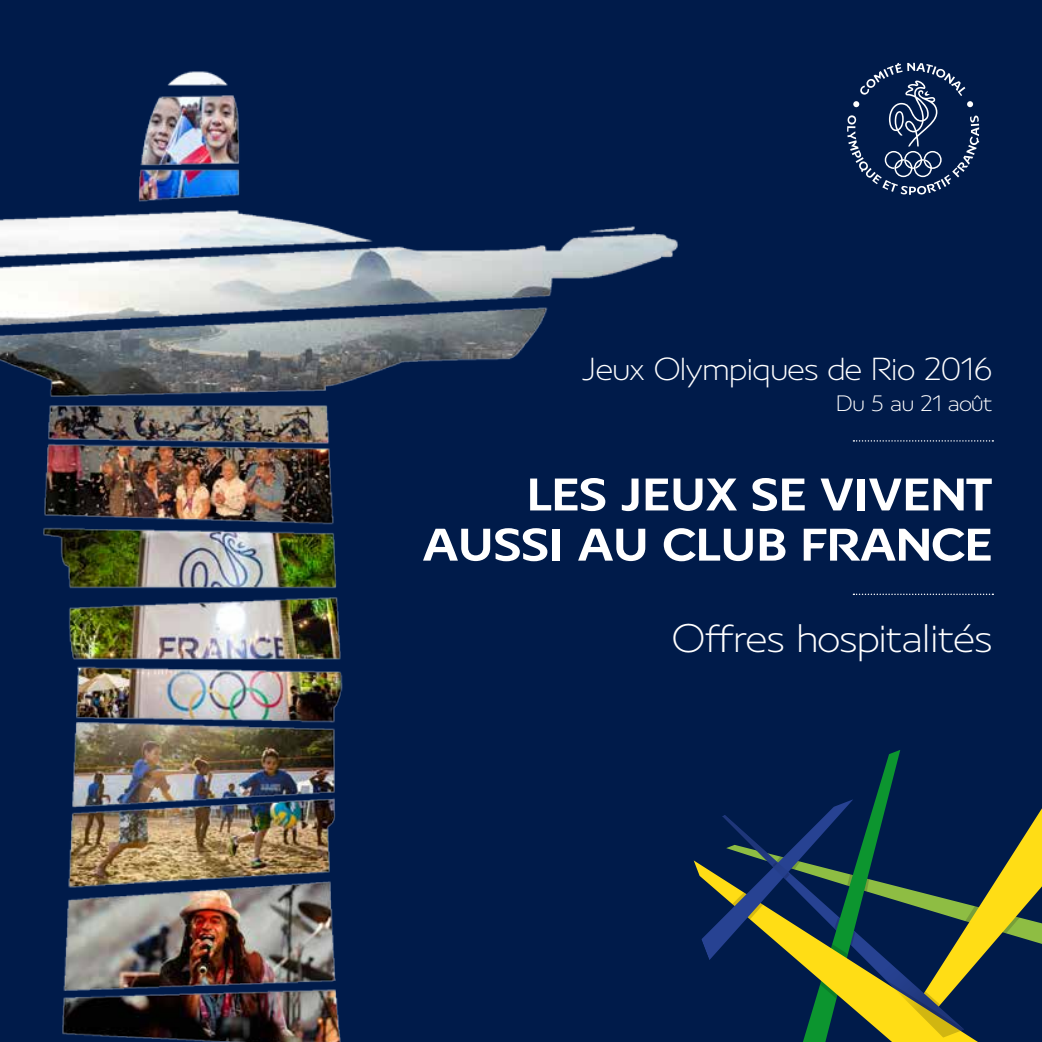
<style>
.page{position:relative;width:1042px;height:1042px;background:#001b4a}
.page>*{position:absolute;margin:0;border:0;box-sizing:border-box;transform-origin:0 0}
.t1{font:700 50.23px/50.2px "Franceolympique V";color:#fff;text-align:right}
.t2{font:300 43.75px "Franceolympique V";color:#fff}
.t3{font:300 35px "Franceolympique V";letter-spacing:-.005em;color:#fff}
.t4{font:300 24.5px "Franceolympique V";letter-spacing:-.015em;color:#fff}
</style>
<div class="page">
<svg style="left:847px;top:63px;width:132px;height:132px"></svg>
<svg style="left:853px;top:593px;width:140px;height:2px"></svg>
<svg style="left:853px;top:440px;width:140px;height:1px"></svg>
<img style="left:0;top:71px;width:678px;height:971px">
<svg style="left:1020px;top:808px;width:22px;height:136px;fill:#ffdd15"></svg>
<svg style="left:701px;top:750px;width:319px;height:292px"></svg>
<svg style="left:722px;top:815px;width:242px;height:222px"></svg>
<p class="t3" style="left:582px;top:348px;width:412px">Jeux Olympiques de Rio 2016</p>
<p class="t4" style="left:836px;top:389px;width:158px">Du 5 au 21 août</p>
<p class="t1" style="left:422px;top:468px;width:572px">LES JEUX SE VIVENT<br>AUSSI AU CLUB FRANCE</p>
<p class="t2" style="left:672px;top:612px;width:322px">Offres hospitalités</p>
</div>
